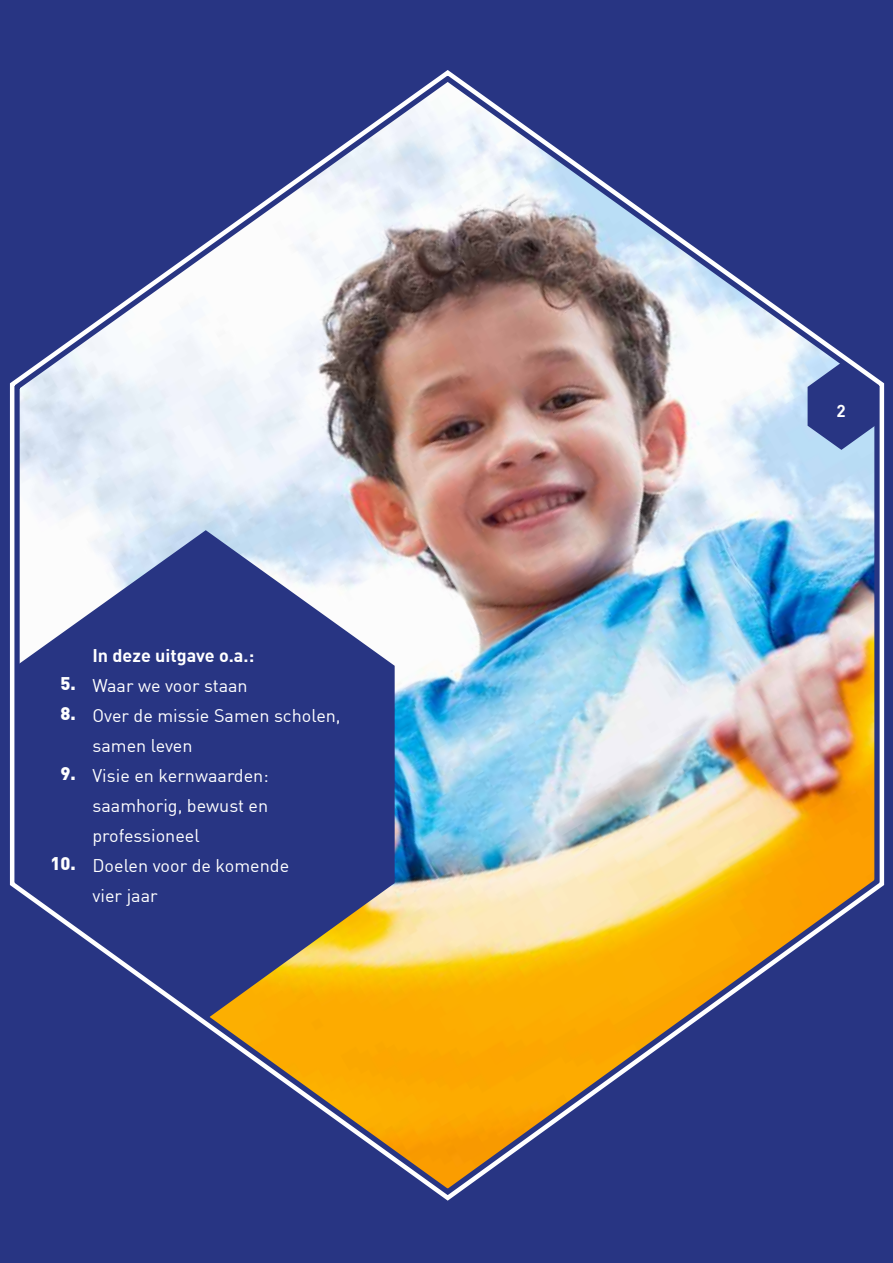
<style>
.page{position:relative;width:893px;height:1263px;background:#283583}
.page>*{position:absolute;margin:0;border:0;box-sizing:border-box;transform-origin:0 0}
.t1{font:18px/30px "DIN";color:#fff}
.t2{font:700 18px "DIN";color:#fff}
.t3{font:900 18px/30px "DIN";color:#fff}
.t4{font:700 16.95px "DIN";color:#fff}
</style>
<div class="page">
<img style="left:9px;top:70px;width:876px;height:1131px">
<p class="t3" style="left:60px;top:667px;width:17px">5.<br>8.</p>
<p class="t3" style="left:60px;top:757px;width:17px">9.</p>
<p class="t3" style="left:50px;top:847px;width:27px">10.</p>
<p class="t2" style="left:92px;top:644px;width:163px">In deze uitgave o.a.:</p>
<p class="t1" style="left:92px;top:670px;width:250px">Waar we voor staan<br>Over de missie Samen scholen, samen leven<br>Visie en kernwaarden: saamhorig, bewust en professioneel<br>Doelen voor de komende<br>vier jaar</p>
<p class="t4" style="left:836px;top:400px;width:11px">2</p>
</div>
